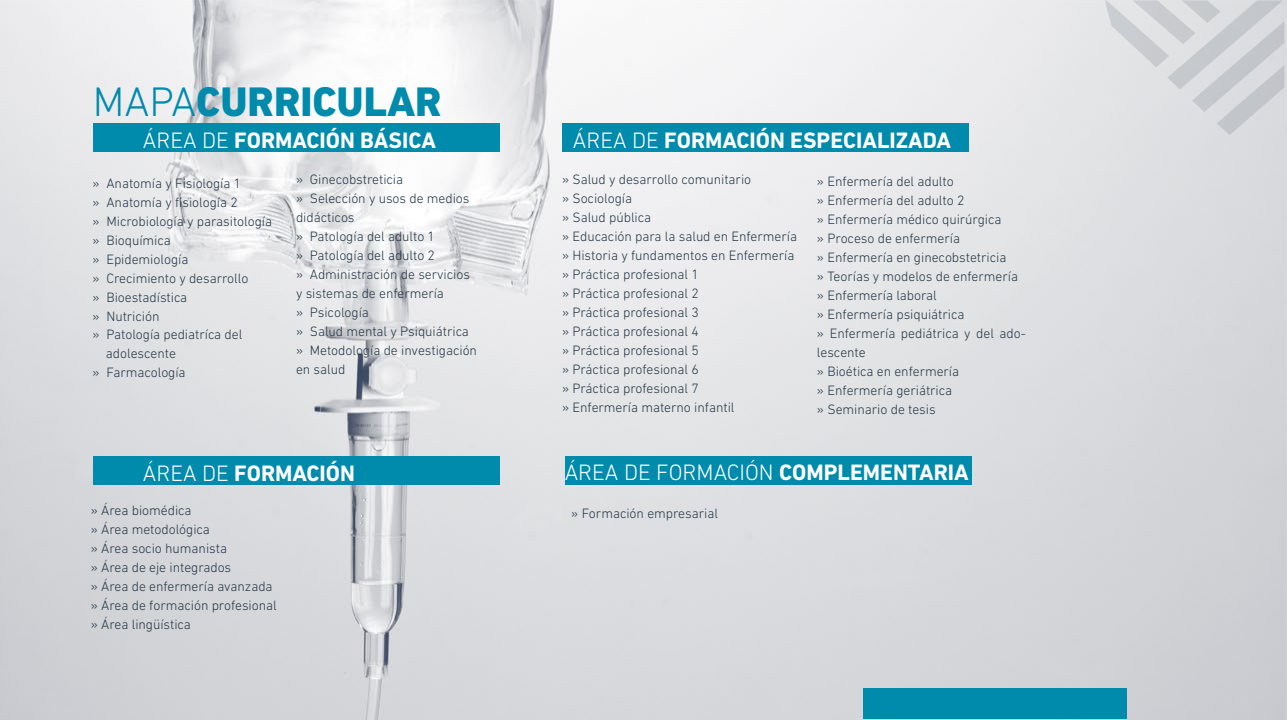
<style>
.page{position:relative;width:1287px;height:720px;background:#fff}
.page>*{position:absolute;margin:0;border:0;box-sizing:border-box;transform-origin:0 0}
.t1{font:800 42px "DIN Next LT Pro";color:#008aab}
.t2{font:700 22.7px "DIN Next LT Pro";color:#fff}
.t3{font:300 22.7px "DIN Next LT Pro";color:#fff}
.t4{font:300 13.8px/19px "DIN Next LT Pro";letter-spacing:-.005em;color:#243746}
.s1{font-weight:300}
.s2{font-weight:700}
</style>
<div class="page">
<img style="left:0;top:0;width:1287px;height:720px">
<svg style="left:1105px;top:0;width:179px;height:135px;background:#d6d7db"></svg>
<div style="left:863px;top:688px;width:264px;height:32px;background:#008aab"></div>
<div style="left:93px;top:124px;width:407px;height:28px;background:#008aab"></div>
<div style="left:565px;top:456px;width:407px;height:30px;background:#008aab"></div>
<div style="left:93px;top:456px;width:407px;height:30px;background:#008aab"></div>
<div style="left:562px;top:124px;width:407px;height:28px;background:#008aab"></div>
<h1 class="t1" style="left:93px;top:77px;width:351px"><span class="s1">MAPA</span>CURRICULAR</h1>
<h2 class="t2" style="left:143px;top:127px;width:295px"><span class="s1">ÁREA DE</span> FORMACIÓN BÁSICA</h2>
<h2 class="t2" style="left:573px;top:127px;width:380px"><span class="s1">ÁREA DE</span> FORMACIÓN ESPECIALIZADA</h2>
<p class="t4" style="left:93px;top:173px;width:150px">» Anatomía y Fisiología 1</p>
<p class="t4" style="left:93px;top:192px;width:147px">» Anatomía y fisiología 2</p>
<p class="t4" style="left:93px;top:211px;width:181px">» Microbiología y parasitología</p>
<p class="t4" style="left:93px;top:230px;width:80px">» Bioquímica</p>
<p class="t4" style="left:93px;top:249px;width:97px">» Epidemiología</p>
<p class="t4" style="left:93px;top:268px;width:157px">» Crecimiento y desarrollo</p>
<p class="t4" style="left:93px;top:287px;width:96px">» Bioestadística</p>
<p class="t4" style="left:93px;top:306px;width:69px">» Nutrición</p>
<p class="t4" style="left:93px;top:325px;width:151px">» Patología pediatríca del</p>
<p class="t4" style="left:106px;top:344px;width:72px">adolescente</p>
<p class="t4" style="left:93px;top:363px;width:95px">» Farmacología</p>
<p class="t4" style="left:296px;top:170px;width:183px">» Ginecobstreticia<br>» Selección y usos de medios didácticos<br>» Patología del adulto 1<br>» Patología del adulto 2<br>» Administración de servicios y sistemas de enfermería<br>» Psicología<br>» Salud mental y Psiquiátrica » Metodología de investigación en salud</p>
<p class="t4" style="left:817px;top:172px;width:211px">» Enfermería del adulto<br>» Enfermería del adulto 2<br>» Enfermería médico quirúrgica<br>» Proceso de enfermería<br>» Enfermería en ginecobstetricia<br>» Teorías y modelos de enfermería » Enfermería laboral<br>» Enfermería psiquiátrica<br>» Enfermería pediátrica y del ado&shy;lescente<br>» Bioética en enfermería<br>» Enfermería geriátrica<br>» Seminario de tesis</p>
<p class="t4" style="left:562px;top:170px;width:237px">» Salud y desarrollo comunitario<br>» Sociología<br>» Salud pública<br>» Educación para la salud en Enfermería » Historia y fundamentos en Enfermería » Práctica profesional 1<br>» Práctica profesional 2<br>» Práctica profesional 3<br>» Práctica profesional 4<br>» Práctica profesional 5<br>» Práctica profesional 6<br>» Práctica profesional 7<br>» Enfermería materno infantil</p>
<h2 class="t2" style="left:143px;top:460px;width:214px"><span class="s1">ÁREA DE</span> FORMACIÓN</h2>
<p class="t4" style="left:91px;top:501px;width:188px">» Área biomédica<br>» Área metodológica<br>» Área socio humanista<br>» Área de eje integrados<br>» Área de enfermería avanzada » Área de formación profesional » Área lingüística</p>
<h2 class="t3" style="left:565px;top:459px;width:405px">ÁREA DE FORMACIÓN <span class="s2">COMPLEMENTARIA</span></h2>
<p class="t4" style="left:571px;top:503px;width:148px">» Formación empresarial</p>
</div>
